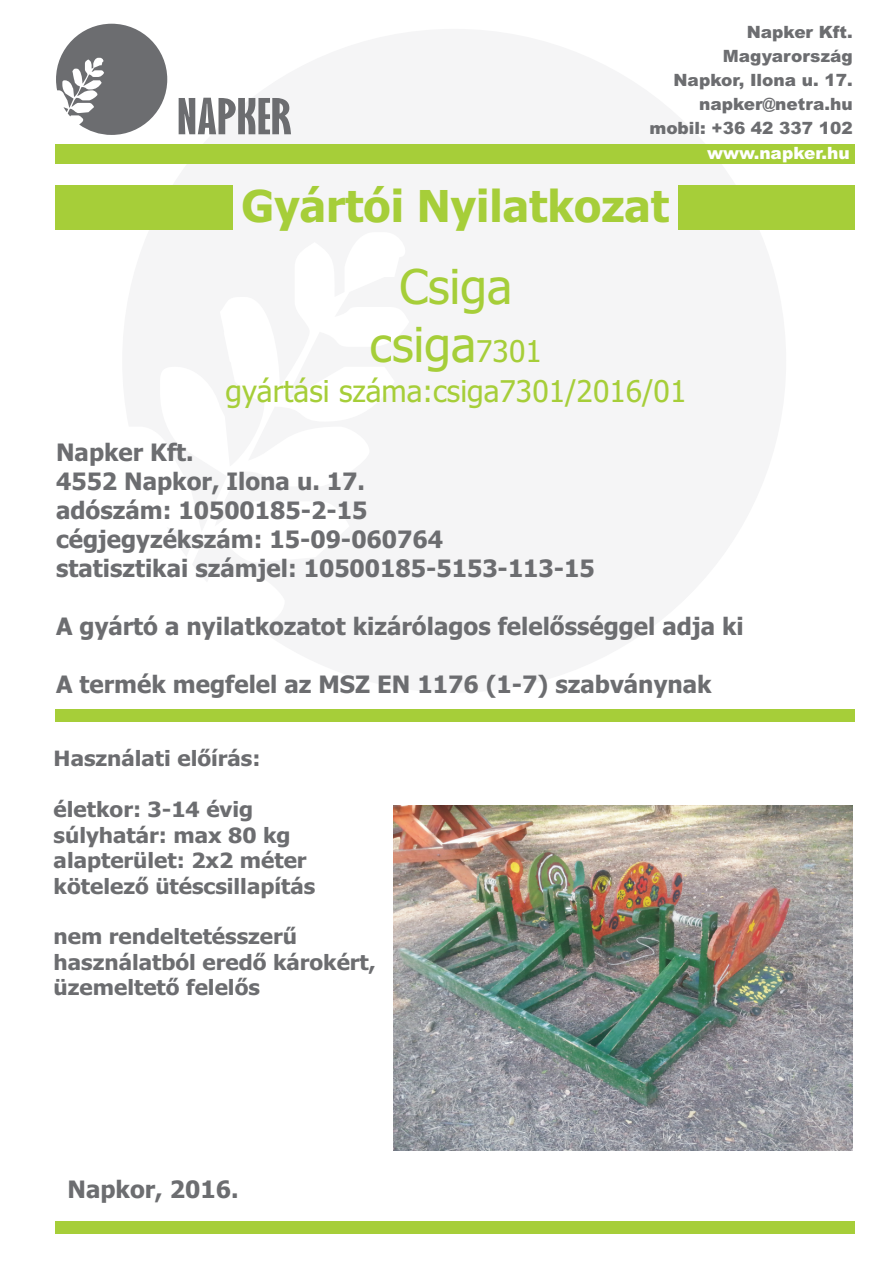
<style>
.page{position:relative;width:893px;height:1262px;background:#fff}
.page>*{position:absolute;margin:0;border:0;box-sizing:border-box;transform-origin:0 0}
.t1{font:48px/57.9px "Tahoma";color:#a6ce39;text-align:center}
.t2{font:700 extra-condensed 45.6px "Gill Sans";color:#6c6d70;scale:1.38 1}
.t3{font:700 44.1px "Tahoma";color:#a6ce39}
.t4{font:30px "Tahoma";color:#a6ce39}
.t5{font:700 24px/29px "Tahoma";color:#6c6d70}
.t6{font:700 21.15px/25.5px "Tahoma";color:#6c6d70;scale:1.06 1}
.t7{font:900 16.95px/23.9px "Arial";color:#6c6d70;text-align:right}
.t8{font:900 16.95px "Arial";color:#fff}
.s1{font-size:30px}
</style>
<div class="page">
<div style="left:55px;top:709px;width:800px;height:12px;background:#a6ce39"></div>
<div style="left:55px;top:144px;width:800px;height:19px;background:#a6ce39"></div>
<div style="left:55px;top:1220px;width:800px;height:13px;background:#a6ce39"></div>
<div style="left:55px;top:185px;width:178px;height:44px;background:#a6ce39"></div>
<svg style="left:56px;top:24px;width:111px;height:111px"></svg>
<img style="left:393px;top:806px;width:459px;height:344px">
<div style="left:678px;top:185px;width:177px;height:44px;background:#a6ce39"></div>
<h2 class="t2" style="left:177px;top:98px;width:85px">NAPKER</h2>
<p class="t7" style="left:673px;top:22px;width:181px">Napker Kft.<br>Magyarország<br>Napkor, Ilona u. 17. napker@netra.hu</p>
<p class="t7" style="left:649px;top:117px;width:205px">mobil: +36 42 337 102</p>
<p class="t8" style="left:707px;top:146px;width:144px">www.napker.hu</p>
<h3 class="t3" style="left:241px;top:189px;width:429px">Gyártói Nyilatkozat</h3>
<h1 class="t1" style="left:370px;top:261px;width:173px">Csiga csiga<span class="s1">7301</span></h1>
<p class="t4" style="left:225px;top:379px;width:462px">gyártási száma:csiga7301/2016/01</p>
<p class="t5" style="left:56px;top:440px;width:540px">Napker Kft.<br>4552 Napkor, Ilona u. 17.<br>adószám: 10500185-2-15<br>cégjegyzékszám: 15-09-060764<br>statisztikai számjel: 10500185-5153-113-15</p>
<p class="t5" style="left:56px;top:614px;width:689px">A gyártó a nyilatkozatot kizárólagos felelõsséggel adja ki</p>
<p class="t5" style="left:56px;top:672px;width:657px">A termék megfelel az MSZ EN 1176 (1-7) szabványnak</p>
<p class="t6" style="left:54px;top:747px;width:197px">Használati elõírás:</p>
<p class="t6" style="left:54px;top:798px;width:248px">életkor: 3-14 évig súlyhatár: max 80 kg alapterület: 2x2 méter kötelezõ ütéscsillapítás</p>
<p class="t6" style="left:54px;top:925px;width:305px">nem rendeltetésszerû használatból eredõ károkért, üzemeltetõ felelõs</p>
<p class="t5" style="left:68px;top:1176px;width:172px">Napkor, 2016.</p>
</div>
